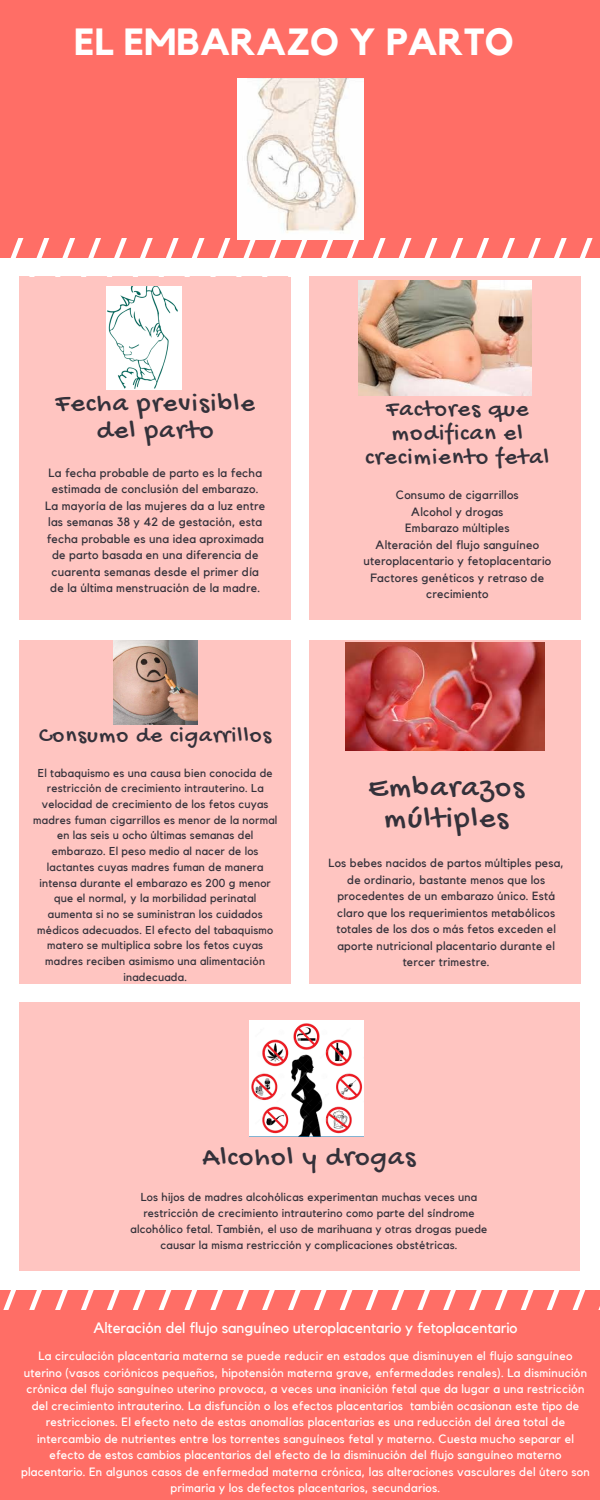
<style>
.page{position:relative;width:600px;height:1500px;background:#fff}
.page>*{position:absolute;margin:0;border:0;box-sizing:border-box;transform-origin:0 0}
.t1{font:700 37.7px "Kollektif";color:#fff}
.t2{font:30.8px/30.5px "Gochi Hand";letter-spacing:.05em;color:#34313a;text-align:center}
.t3{font:28px "Gochi Hand";letter-spacing:.05em;color:#34313a}
.t4{font:27.2px/27px "Gochi Hand";letter-spacing:.05em;color:#34313a;text-align:center}
.t5{font:24px/24px "Gochi Hand";letter-spacing:.05em;color:#34313a;text-align:center}
.t6{font:22.9px "Gochi Hand";letter-spacing:.05em;color:#34313a}
.t7{font:15px "Kollektif";color:#fff}
.t8{font:12px/16.5px "Kollektif";letter-spacing:.02em;color:#fff;text-align:center}
.t9{font:12px/16.5px "Kollektif";letter-spacing:.02em;color:#34313a;text-align:center}
.t10{font:11.8px/16.5px "Kollektif";letter-spacing:.02em;color:#34313a;text-align:center}
.t11{font:11.5px/15.8px "Kollektif";letter-spacing:.02em;color:#34313a;text-align:center}
.t12{font:11.4px/15.7px "Kollektif";letter-spacing:.02em;color:#34313a;text-align:center}
</style>
<div class="page">
<div style="left:0;top:0;width:600px;height:257px;background:#ff6e66"></div>
<div style="left:0;top:1290px;width:600px;height:210px;background:#ff6e66"></div>
<div style="left:19px;top:276px;width:272px;height:343px;background:#ffc5c1"></div>
<div style="left:19px;top:640px;width:272px;height:344px;background:#ffc5c1"></div>
<svg style="left:0;top:239px;width:600px;height:19px"></svg>
<div style="left:309px;top:276px;width:271px;height:343px;background:#ffc5c1"></div>
<div style="left:309px;top:640px;width:271px;height:344px;background:#ffc5c1"></div>
<div style="left:19px;top:1002px;width:561px;height:268px;background:#ffc5c1"></div>
<svg style="left:3px;top:1290px;width:597px;height:19px"></svg>
<img style="left:237px;top:79px;width:127px;height:160px">
<img style="left:107px;top:287px;width:75px;height:102px">
<img style="left:359px;top:281px;width:172px;height:114px">
<img style="left:113px;top:640px;width:84px;height:84px">
<img style="left:345px;top:642px;width:200px;height:108px">
<img style="left:249px;top:1021px;width:115px;height:115px">
<p class="t1" style="left:74px;top:25px;width:441px">EL EMBARAZO Y PARTO</p>
<p class="t4" style="left:56px;top:391px;width:201px">Fecha previsible del parto</p>
<p class="t9" style="left:45px;top:465px;width:222px">La fecha probable de parto es la fecha estimada de conclusión del embarazo.<br>La mayoría de las mujeres da a luz entre las semanas 38 y 42 de gestación, esta fecha probable es una idea aproximada de parto basada en una diferencia de cuarenta semanas desde el primer día de la última menstruación de la madre.</p>
<p class="t5" style="left:366px;top:398px;width:185px">Factores que modifican el crecimiento fetal</p>
<p class="t9" style="left:396px;top:488px;width:124px">Consumo de cigarrillos</p>
<p class="t9" style="left:411px;top:504px;width:94px">Alcohol y drogas</p>
<p class="t9" style="left:405px;top:521px;width:106px">Embarazo múltiples</p>
<p class="t9" style="left:364px;top:537px;width:189px">Alteración del flujo sanguíneo uteroplacentario y fetoplacentario</p>
<p class="t9" style="left:371px;top:570px;width:175px">Factores genéticos y retraso de crecimiento</p>
<p class="t6" style="left:39px;top:723px;width:234px">Consumo de cigarrillos</p>
<p class="t12" style="left:33px;top:765px;width:246px">El tabaquismo es una causa bien conocida de restricción de crecimiento intrauterino. La velocidad de crecimiento de los fetos cuyas madres fuman cigarrillos es menor de la normal en las seis u ocho últimas semanas del embarazo. El peso medio al nacer de los lactantes cuyas madres fuman de manera intensa durante el embarazo es 200 g menor que el normal, y la morbilidad perinatal aumenta si no se suministran los cuidados médicos adecuados. El efecto del tabaquismo matero se multiplica sobre los fetos cuyas madres reciben asimismo una alimentación inadecuada.</p>
<p class="t2" style="left:368px;top:774px;width:157px">Embarazos múltiples</p>
<p class="t10" style="left:328px;top:855px;width:237px">Los bebes nacidos de partos múltiples pesa, de ordinario, bastante menos que los procedentes de un embarazo único. Está claro que los requerimientos metabólicos totales de los dos o más fetos exceden el aporte nutricional placentario durante el tercer trimestre.</p>
<p class="t3" style="left:202px;top:1142px;width:215px">Alcohol y drogas</p>
<p class="t11" style="left:131px;top:1190px;width:358px">Los hijos de madres alcohólicas experimentan muchas veces una restricción de crecimiento intrauterino como parte del síndrome alcohólico fetal. También, el uso de marihuana y otras drogas puede causar la misma restricción y complicaciones obstétricas.</p>
<p class="t7" style="left:93px;top:1321px;width:426px">Alteración del flujo sanguíneo uteroplacentario y fetoplacentario</p>
<p class="t8" style="left:21px;top:1348px;width:570px">La circulación placentaria materna se puede reducir en estados que disminuyen el flujo sanguíneo uterino (vasos coriónicos pequeños, hipotensión materna grave, enfermedades renales). La disminución crónica del flujo sanguíneo uterino provoca, a veces una inanición fetal que da lugar a una restricción del crecimiento intrauterino. La disfunción o los efectos placentarios también ocasionan este tipo de restricciones. El efecto neto de estas anomalías placentarias es una reducción del área total de intercambio de nutrientes entre los torrentes sanguíneos fetal y materno. Cuesta mucho separar el efecto de estos cambios placentarios del efecto de la disminución del flujo sanguíneo materno placentario. En algunos casos de enfermedad materna crónica, las alteraciones vasculares del útero son primaria y los defectos placentarios, secundarios.</p>
</div>
